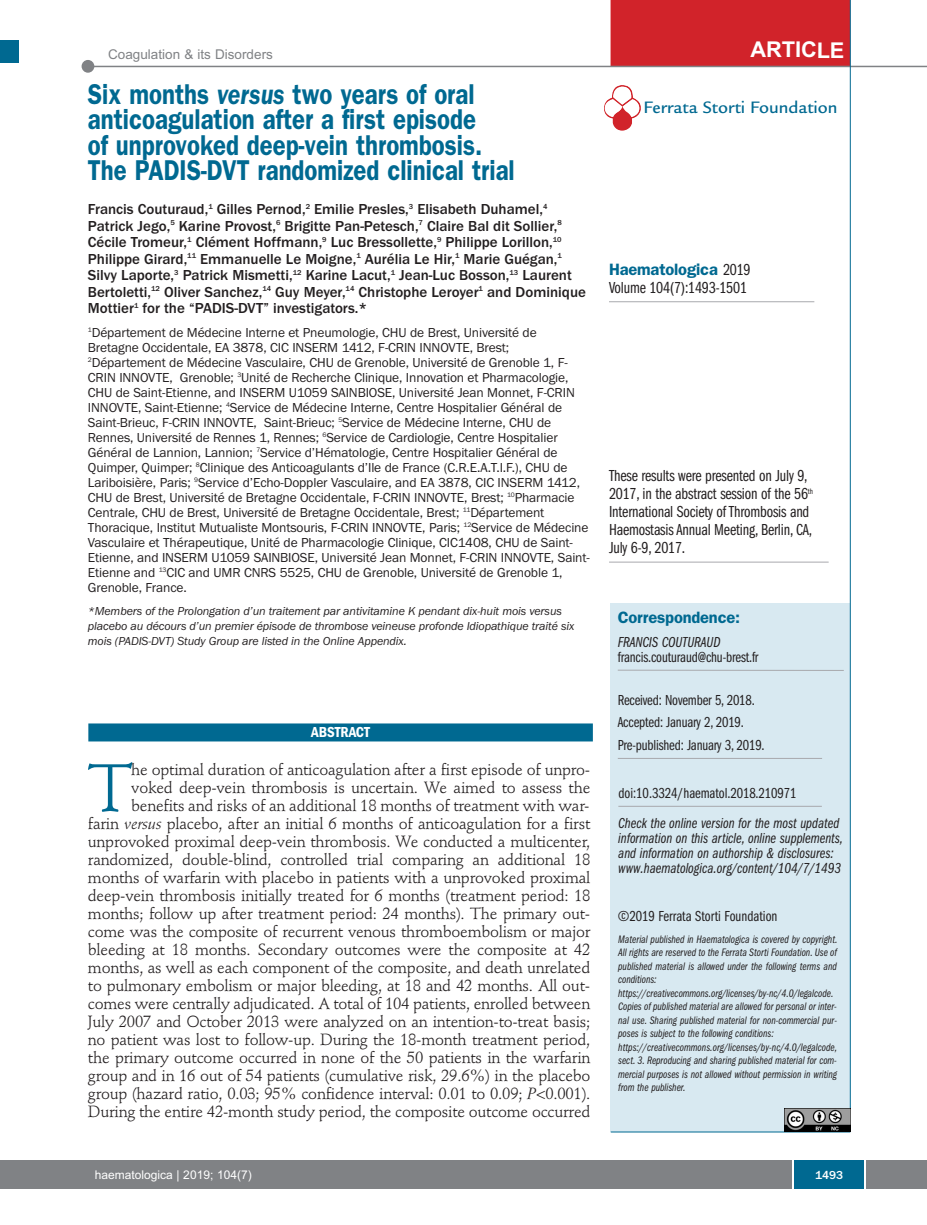
<style>
.page{position:relative;width:927px;height:1225px;background:#fff}
.page>*{position:absolute;margin:0;border:0;box-sizing:border-box;transform-origin:0 0}
.t1{font:66.45px "Stempel Schneidler";color:#006991}
.t2{font:600 28.8px/25.5px "Franklin Gothic";color:#006991;scale:.83 1}
.t3{font:700 21.75px "Arial";letter-spacing:-.01em;color:#fff}
.t4{font:500 18px "Legacy Sans";color:#006991}
.t5{font:16.5px/18px "Franklin Gothic Book Cmpr";letter-spacing:-.01em;color:#231f20}
.t6{font:600 16.5px "Franklin Gothic";letter-spacing:-.01em;color:#006991}
.t7{font:16.05px/18px "Stempel Schneidler";letter-spacing:-.015em;color:#231f20;text-align:right}
.t8{font:500 15px/16.5px "Franklin Gothic";color:#231f20}
.t9{font:15px/15px "Franklin Gothic Book Cmpr Ital";color:#231f20}
.t10{font:15px/22.5px "Franklin Gothic Book Cmpr";letter-spacing:-.01em;color:#231f20}
.t11{font:600 condensed 15px "Franklin Gothic";letter-spacing:-.005em;color:#fff}
.t12{font:13.5px/15px "Franklin Gothic";letter-spacing:-.01em;color:#231f20}
.t13{font:13.5px "Arial";color:#808285}
.t14{font:italic 12px/15px "Franklin Gothic";letter-spacing:-.01em;color:#231f20}
.t15{font:12px "Arial";color:#fff}
.t16{font:500 12px "Franklin Gothic";color:#fff}
.t17{font:11.25px/13.5px "Franklin Gothic Book Cmpr Ital";color:#231f20}
.s1{font-style:italic}
.s2{font-family:"Franklin Gothic Book Cmpr";font-weight:400;color:#231f20}
</style>
<div class="page">
<div style="left:18px;top:1160px;width:909px;height:28px;background:#808285"></div>
<div style="left:794px;top:1160px;width:70px;height:28px;background:#006991"></div>
<hr style="left:792px;top:1160px;width:2px;height:28px;background:#fff">
<hr style="left:864px;top:1160px;width:2px;height:28px;background:#fff">
<div style="left:611px;top:603px;width:239px;height:529px;background:#d8e9f1"></div>
<hr style="left:618px;top:758px;width:204px;height:1px;background:#a8a9ad">
<hr style="left:618px;top:670px;width:226px;height:1px;background:#a8a9ad">
<hr style="left:611px;top:1131px;width:239px;height:1px;background:#006991">
<hr style="left:609px;top:301px;width:205px;height:1px;background:#a8a9ad">
<div style="left:611px;top:0;width:239px;height:67px;background:#d1232a"></div>
<hr style="left:87px;top:66px;width:840px;height:1px;background:#808285">
<div style="left:82px;top:60px;width:12px;height:13px;background:#808285;border-radius:50%"></div>
<hr style="left:618px;top:806px;width:204px;height:1px;background:#a8a9ad">
<hr style="left:850px;top:0;width:1px;height:1131px;background:#006991">
<img style="left:785px;top:1108px;width:65px;height:23px">
<img style="left:604px;top:85px;width:37px;height:46px">
<div style="left:0;top:40px;width:19px;height:22px;background:#006991"></div>
<div style="left:0;top:1160px;width:18px;height:28px;background:#808285"></div>
<div style="left:88px;top:723px;width:505px;height:18px;background:#006991"></div>
<hr style="left:609px;top:562px;width:220px;height:1px;background:#a8a9ad">
<p class="t13" style="left:108px;top:47px;width:166px">Coagulation &amp; its Disorders</p>
<h3 class="t3" style="left:751px;top:37px;width:95px">ARTICLE</h3>
<h2 class="t2" style="left:88px;top:84px;width:516px">Six months <span class="s1">versus</span> two years of oral anticoagulation after a first episode<br>of unprovoked deep-vein thrombosis.<br>The PADIS-DVT randomized clinical trial</h2>
<p class="t8" style="left:88px;top:201px;width:499px">Francis Couturaud,<sup>1</sup> Gilles Pernod,<sup>2</sup> Emilie Presles,<sup>3</sup> Elisabeth Duhamel,<sup>4<br></sup>Patrick Jego,<sup>5</sup> Karine Provost,<sup>6</sup> Brigitte Pan-Petesch,<sup>7</sup> Claire Bal dit Sollier,<sup>8<br></sup>Cécile Tromeur,<sup>1</sup> Clément Hoffmann,<sup>9</sup> Luc Bressollette,<sup>9</sup> Philippe Lorillon,<sup>10<br></sup>Philippe Girard,<sup>11</sup> Emmanuelle Le Moigne,<sup>1</sup> Aurélia Le Hir,<sup>1</sup> Marie Guégan,<sup>1<br></sup>Silvy Laporte,<sup>3</sup> Patrick Mismetti,<sup>12</sup> Karine Lacut,<sup>1</sup> Jean-Luc Bosson,<sup>13</sup> Laurent Bertoletti,<sup>12</sup> Oliver Sanchez,<sup>14</sup> Guy Meyer,<sup>14</sup> Christophe Leroyer<sup>1</sup> and Dominique Mottier<sup>1</sup> for the “PADIS-DVT” investigators.*</p>
<p class="t12" style="left:88px;top:324px;width:503px"><sup>1</sup>Département de Médecine Interne et Pneumologie, CHU de Brest, Université de Bretagne Occidentale, EA 3878, CIC INSERM 1412, F-CRIN INNOVTE, Brest; <sup>2</sup>Département de Médecine Vasculaire, CHU de Grenoble, Université de Grenoble 1, F-CRIN INNOVTE, Grenoble; <sup>3</sup>Unité de Recherche Clinique, Innovation et Pharmacologie, CHU de Saint-Etienne, and INSERM U1059 SAINBIOSE, Université Jean Monnet, F-CRIN INNOVTE, Saint-Etienne; <sup>4</sup>Service de Médecine Interne, Centre Hospitalier Général de Saint-Brieuc, F-CRIN INNOVTE, Saint-Brieuc; <sup>5</sup>Service de Médecine Interne, CHU de Rennes, Université de Rennes 1, Rennes; <sup>6</sup>Service de Cardiologie, Centre Hospitalier Général de Lannion, Lannion; <sup>7</sup>Service d’Hématologie, Centre Hospitalier Général de Quimper, Quimper; <sup>8</sup>Clinique des Anticoagulants d’Ile de France (C.R.E.A.T.I.F.), CHU de Lariboisière, Paris; <sup>9</sup>Service d’Echo-Doppler Vasculaire, and EA 3878, CIC INSERM 1412, CHU de Brest, Université de Bretagne Occidentale, F-CRIN INNOVTE, Brest; <sup>10</sup>Pharmacie Centrale, CHU de Brest, Université de Bretagne Occidentale, Brest; <sup>11</sup>Département Thoracique, Institut Mutualiste Montsouris, F-CRIN INNOVTE, Paris; <sup>12</sup>Service de Médecine Vasculaire et Thérapeutique, Unité de Pharmacologie Clinique, CIC1408, CHU de Saint-Etienne, and INSERM U1059 SAINBIOSE, Université Jean Monnet, F-CRIN INNOVTE, Saint-Etienne and <sup>13</sup>CIC and UMR CNRS 5525, CHU de Grenoble, Université de Grenoble 1, Grenoble, France.</p>
<p class="t14" style="left:88px;top:603px;width:488px">*Members of the Prolongation d’un traitement par antivitamine K pendant dix-huit mois versus placebo au décours d’un premier épisode de thrombose veineuse profonde Idiopathique traité six mois (PADIS-DVT) Study Group are listed in the Online Appendix.</p>
<p class="t11" style="left:311px;top:727px;width:60px">ABSTRACT</p>
<h1 class="t1" style="left:88px;top:760px;width:46px">T</h1>
<p class="t7" style="left:88px;top:762px;width:504px">he optimal duration of anticoagulation after a first episode of unpro&shy;voked deep-vein thrombosis is uncertain. We aimed to assess the benefits and risks of an additional 18 months of treatment with war-<br>farin <span class="s1">versus</span> placebo, after an initial 6 months of anticoagulation for a first unprovoked proximal deep-vein thrombosis. We conducted a multicenter, randomized, double-blind, controlled trial comparing an additional 18 months of warfarin with placebo in patients with a unprovoked proximal deep-vein thrombosis initially treated for 6 months (treatment period: 18 months; follow up after treatment period: 24 months). The primary out&shy;come was the composite of recurrent venous thromboembolism or major bleeding at 18 months. Secondary outcomes were the composite at 42 months, as well as each component of the composite, and death unrelated to pulmonary embolism or major bleeding, at 18 and 42 months. All out&shy;comes were centrally adjudicated. A total of 104 patients, enrolled between July 2007 and October 2013 were analyzed on an intention-to-treat basis; no patient was lost to follow-up. During the 18-month treatment period, the primary outcome occurred in none of the 50 patients in the warfarin group and in 16 out of 54 patients (cumulative risk, 29.6%) in the placebo group (hazard ratio, 0.03; 95% confidence interval: 0.01 to 0.09; <span class="s1">P</span>&lt;0.001).<br>During the entire 42-month study period, the composite outcome occurred</p>
<h3 class="t4" style="left:644px;top:101px;width:196px">Ferrata Storti Foundation</h3>
<p class="t6" style="left:609px;top:264px;width:143px">Haematologica <span class="s2">2019</span></p>
<p class="t5" style="left:609px;top:280px;width:140px">Volume 104(7):1493-1501</p>
<p class="t5" style="left:609px;top:468px;width:205px">These results were presented on July 9, 2017, in the abstract session of the 56<sup>th </sup>International Society of Thrombosis and Haemostasis Annual Meeting, Berlin, CA, July 6-9, 2017.</p>
<p class="t6" style="left:618px;top:612px;width:124px">Correspondence:</p>
<p class="t9" style="left:618px;top:635px;width:104px">FRANCIS COUTURAUD</p>
<p class="t10" style="left:618px;top:646px;width:142px">francis.couturaud@chu-brest.fr</p>
<p class="t10" style="left:618px;top:690px;width:148px">Received: November 5, 2018.<br>Accepted: January 2, 2019.<br>Pre-published: January 3, 2019.</p>
<p class="t10" style="left:618px;top:782px;width:180px">doi:10.3324/haematol.2018.210971</p>
<p class="t9" style="left:618px;top:817px;width:226px">Check the online version for the most updated information on this article, online supplements, and information on authorship &amp; disclosures: www.haematologica.org/content/104/7/1493</p>
<p class="t10" style="left:618px;top:906px;width:161px">©2019 Ferrata Storti Foundation</p>
<p class="t17" style="left:618px;top:933px;width:221px">Material published in Haematologica is covered by copyright.<br>All rights are reserved to the Ferrata Storti Foundation. Use of published material is allowed under the following terms and conditions: https://creativecommons.org/licenses/by-nc/4.0/legalcode.<br>Copies of published material are allowed for personal or inter&shy;nal use. Sharing published material for non-commercial pur&shy;poses is subject to the following conditions: https://creativecommons.org/licenses/by-nc/4.0/legalcode, sect. 3. Reproducing and sharing published material for com&shy;mercial purposes is not allowed without permission in writing from the publisher.</p>
<p class="t15" style="left:95px;top:1167px;width:158px">haematologica | 2019; 104(7)</p>
<p class="t16" style="left:815px;top:1167px;width:30px">1493</p>
</div>
